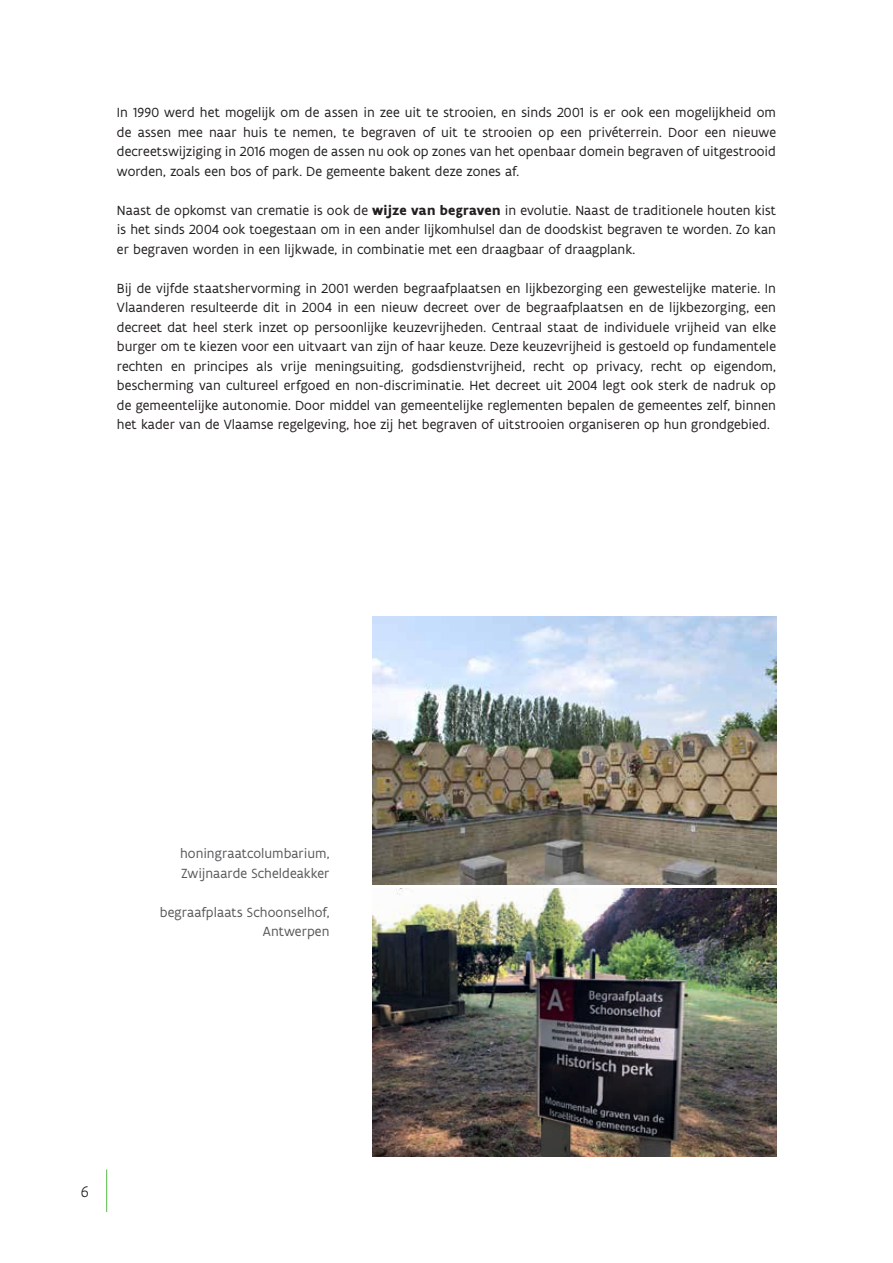
<style>
.page{position:relative;width:893px;height:1263px;background:#fff}
.page>*{position:absolute;margin:0;border:0;box-sizing:border-box;transform-origin:0 0}
.t1{font:300 16.5px "Flanders Art Sans";color:#231f20}
.INHOUD_1{font:14.25px/19.5px "Flanders Art Sans";letter-spacing:.005em;color:#231f20;text-align:justify}
.INHOUD_1-2{font:14.25px/19.5px "Flanders Art Sans";letter-spacing:.005em;color:#57585a}
.s1{font-weight:700}
</style>
<div class="page">
<hr style="left:106px;top:1169px;width:1px;height:43px;background:#56b947">
<img style="left:372px;top:617px;width:404px;height:267px">
<img style="left:372px;top:889px;width:404px;height:268px">
<p class="INHOUD_1" style="left:117px;top:103px;width:661px">In 1990 werd het mogelijk om de assen in zee uit te strooien, en sinds 2001 is er ook een mogelijkheid om de assen mee naar huis te nemen, te begraven of uit te strooien op een privéterrein. Door een nieuwe decreetswijziging in 2016 mogen de assen nu ook op zones van het openbaar domein begraven of uitgestrooid worden, zoals een bos of park. De gemeente bakent deze zones af.</p>
<p class="INHOUD_1" style="left:117px;top:200px;width:661px">Naast de opkomst van crematie is ook de <span class="s1">wijze van begraven</span> in evolutie. Naast de traditionele houten kist is het sinds 2004 ook toegestaan om in een ander lijkomhulsel dan de doodskist begraven te worden. Zo kan er begraven worden in een lijkwade, in combinatie met een draagbaar of draagplank.</p>
<p class="INHOUD_1" style="left:117px;top:278px;width:661px">Bij de vijfde staatshervorming in 2001 werden begraafplaatsen en lijkbezorging een gewestelijke materie. In Vlaanderen resulteerde dit in 2004 in een nieuw decreet over de begraafplaatsen en de lijkbezorging, een decreet dat heel sterk inzet op persoonlijke keuzevrijheden. Centraal staat de individuele vrijheid van elke burger om te kiezen voor een uitvaart van zijn of haar keuze. Deze keuzevrijheid is gestoeld op fundamentele rechten en principes als vrije meningsuiting, godsdienstvrijheid, recht op privacy, recht op eigendom, bescherming van cultureel erfgoed en non-discriminatie. Het decreet uit 2004 legt ook sterk de nadruk op de gemeentelijke autonomie. Door middel van gemeentelijke reglementen bepalen de gemeentes zelf, binnen het kader van de Vlaamse regelgeving, hoe zij het begraven of uitstrooien organiseren op hun grondgebied.</p>
<p class="INHOUD_1-2" style="left:180px;top:844px;width:151px">honingraatcolumbarium,<br>Zwijnaarde Scheldeakker</p>
<p class="INHOUD_1-2" style="left:160px;top:902px;width:171px;text-align:right">begraafplaats Schoonselhof,<br>Antwerpen</p>
<p class="t1" style="left:81px;top:1182px;width:10px">6</p>
</div>
